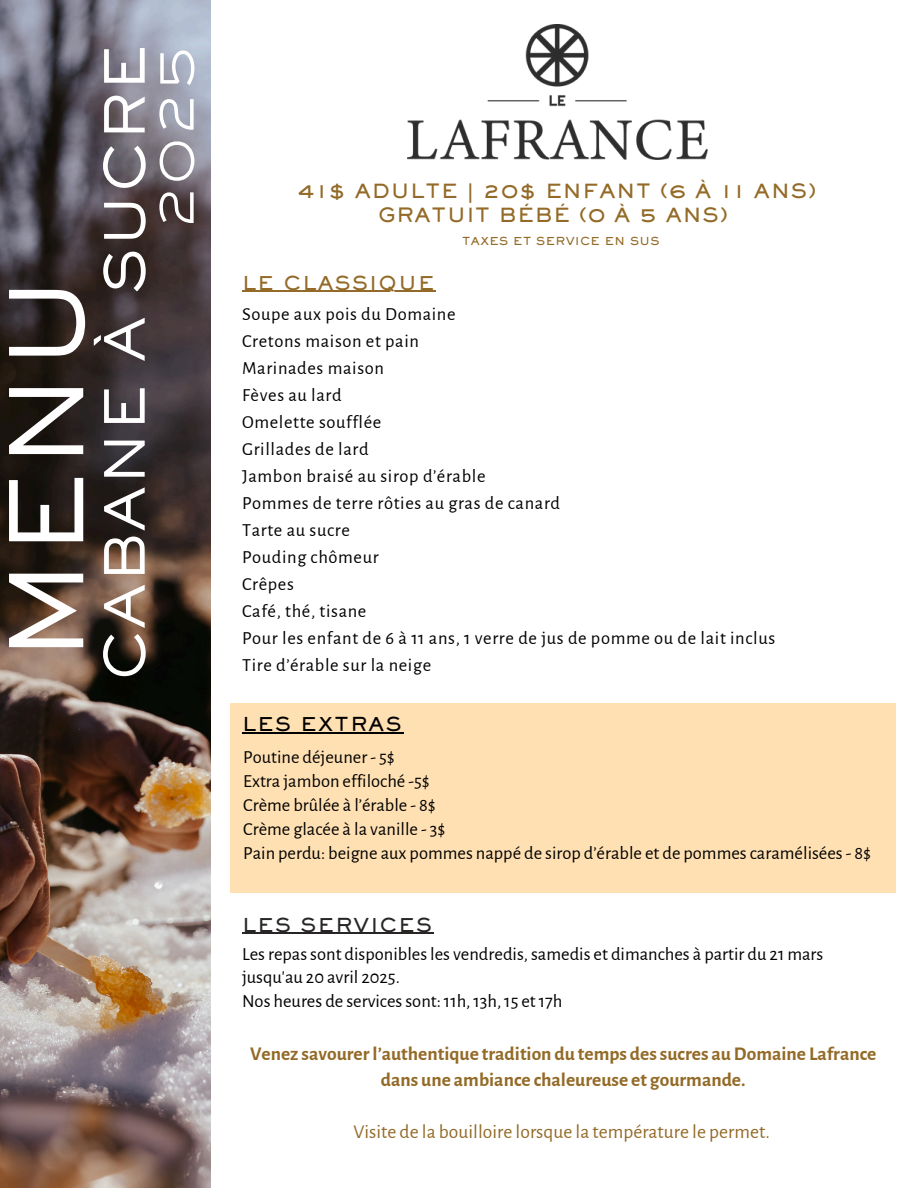
<style>
.page{position:relative;width:918px;height:1188px;background:#fff}
.page>*{position:absolute;margin:0;border:0;box-sizing:border-box;transform-origin:0 0}
.t1{font:500 99.3px "Sackers Gothic Std";color:#fff}
.t2{font:500 54.3px "Sackers Gothic Std";letter-spacing:.025em;color:#fff}
.t3{font:300 51px "Sackers Gothic Std";color:#fff}
.t4{font:700 19.5px/25.8px "Alegreya Sans";color:#936a27;text-align:center}
.t5{font:19.5px "Alegreya Sans";color:#936a27}
.t6{font:800 19.5px/23.7px "Sackers Gothic Std";letter-spacing:.045em;color:#936a27;text-align:center}
.t7{font:800 19.05px "Sackers Gothic Std";letter-spacing:.075em;color:#936a27}
.t8{font:800 19.05px "Sackers Gothic Std";letter-spacing:.07em;color:#282525}
.t9{font:800 19.05px "Sackers Gothic Std";letter-spacing:.075em;color:#000}
.t10{font:18.45px/24.2px "Alegreya Sans";color:#000}
.t11{font:18.45px/27px "Alegreya Sans";letter-spacing:.035em;color:#000}
.t12{font:800 10.95px "Sackers Gothic Std";letter-spacing:.045em;color:#936a27}
</style>
<div class="page">
<img style="left:0;top:0;width:210px;height:1188px">
<hr style="left:242px;top:291px;width:194px;height:1px;background:#936a27">
<div style="left:230px;top:703px;width:666px;height:189px;background:#ffe0b2"></div>
<hr style="left:242px;top:732px;width:161px;height:2px;background:#000">
<img style="left:408px;top:25px;width:299px;height:135px">
<hr style="left:242px;top:933px;width:191px;height:1px;background:#282525">
<p class="t1" style="left:8px;top:662px;width:388px;rotate:-90deg">MENU</p>
<h4 class="t2" style="left:103px;top:682px;width:639px;rotate:-90deg">CABANE À SUCRE</h4>
<h6 class="t3" style="left:155px;top:230px;width:187px;rotate:-90deg">2025</h6>
<p class="t6" style="left:298px;top:181px;width:520px">41$ ADULTE | 20$ ENFANT (6 À 11 ANS)<br>GRATUIT BÉBÉ (0 À 5 ANS)</p>
<h4 class="t12" style="left:462px;top:236px;width:199px">TAXES ET SERVICE EN SUS</h4>
<h2 class="t7" style="left:242px;top:275px;width:194px">LE CLASSIQUE</h2>
<p class="t11" style="left:242px;top:301px;width:535px">Soupe aux pois du Domaine<br>Cretons maison et pain<br>Marinades maison<br>Fèves au lard<br>Omelette soufflée<br>Grillades de lard<br>Jambon braisé au sirop d’érable<br>Pommes de terre rôties au gras de canard<br>Tarte au sucre<br>Pouding chômeur<br>Crêpes<br>Café, thé, tisane<br>Pour les enfant de 6 à 11 ans, 1 verre de jus de pomme ou de lait inclus<br>Tire d’érable sur la neige</p>
<h1 class="t9" style="left:242px;top:717px;width:161px">LES EXTRAS</h1>
<h3 class="t10" style="left:243px;top:745px;width:629px">Poutine déjeuner - 5$<br>Extra jambon effiloché -5$<br>Crème brûlée à l’érable - 8$<br>Crème glacée à la vanille - 3$<br>Pain perdu: beigne aux pommes nappé de sirop d’érable et de pommes caramélisées - 8$</h3>
<h6 class="t8" style="left:242px;top:917px;width:191px">LES SERVICES</h6>
<h4 class="t10" style="left:242px;top:943px;width:583px;line-height:22.5px">Les repas sont disponibles les vendredis, samedis et dimanches à partir du 21 mars jusqu'au 20 avril 2025.</h4>
<h4 class="t10" style="left:242px;top:990px;width:322px">Nos heures de services sont: 11h, 13h, 15 et 17h</h4>
<h4 class="t4" style="left:250px;top:1041px;width:628px">Venez savourerl’authentique tradition du temps dessucres auDomaine Lafrance dans une ambiance chaleureuse et gourmande.</h4>
<h6 class="t5" style="left:354px;top:1122px;width:418px">Visite de la bouilloire lorsque la température le permet.</h6>
</div>
